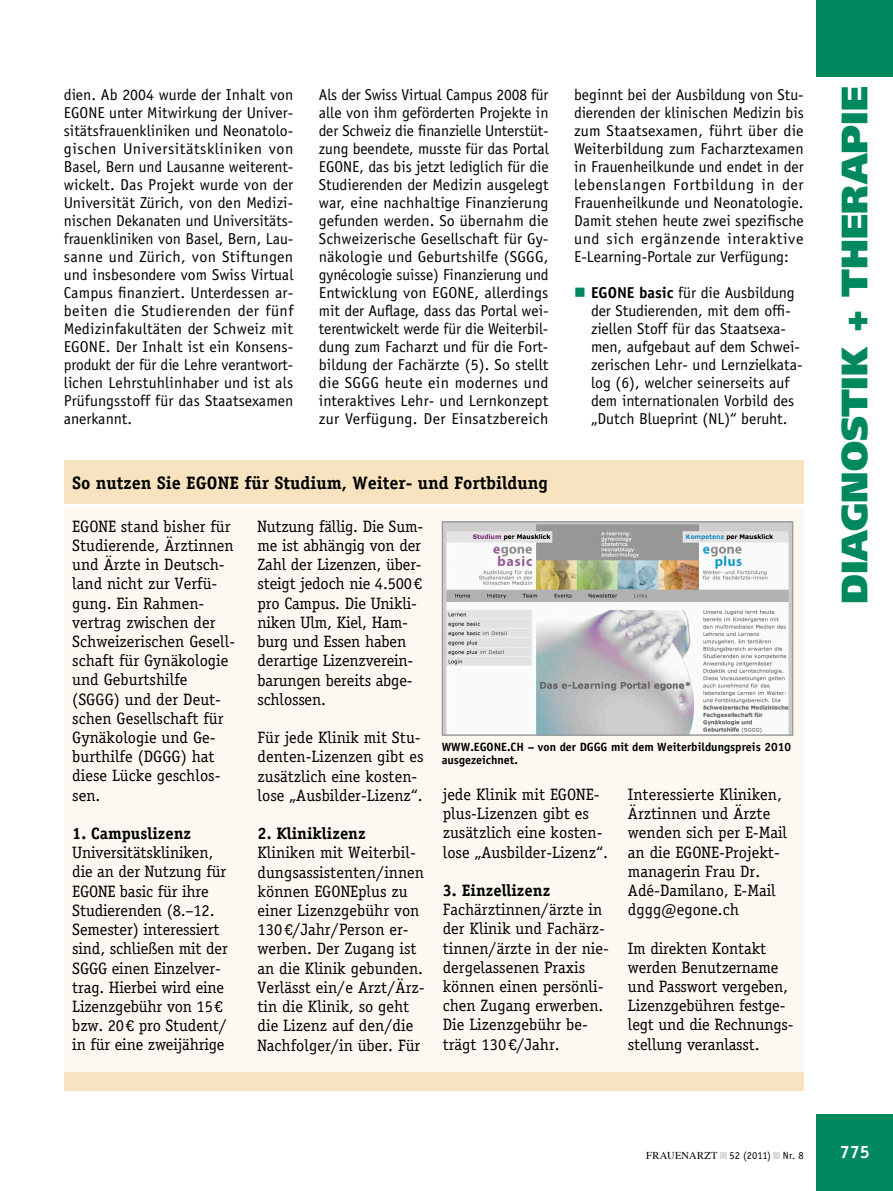
<style>
.page{position:relative;width:893px;height:1191px;background:#fff}
.page>*{position:absolute;margin:0;border:0;box-sizing:border-box;transform-origin:0 0}
.t1{font:900 36.75px "Frutiger LT Std";color:#00885f}
.t2{font:700 18px "Officina Serif Std";color:#000}
.t3{font:700 18px "Officina Sans Std";color:#fff}
.t4{font:16.5px/19.2px "Officina Serif Std";color:#000}
.t5{font:700 16.5px "Officina Serif Std";color:#000}
.t6{font:15.75px/18px "Officina Sans Std";color:#000;text-align:justify}
.t7{font:700 12px/13.5px "Officina Sans Std";color:#000}
.t8{font:10.5px "Officina Sans Std";letter-spacing:.005em;color:#000}
.s1{font-weight:700}
.s2{font-family:"Times"}
</style>
<div class="page">
<div style="left:816px;top:1114px;width:77px;height:77px;background:#00885f"></div>
<div style="left:816px;top:0;width:77px;height:77px;background:#00885f"></div>
<div style="left:64px;top:507px;width:740px;height:565px;background:#fdf9f2"></div>
<div style="left:64px;top:460px;width:740px;height:44px;background:#f7e3bf"></div>
<div style="left:64px;top:1072px;width:740px;height:18px;background:#f7e3bf"></div>
<img style="left:445px;top:524px;width:345px;height:209px">
<div style="left:442px;top:521px;width:351px;height:215px;border:2px solid #9c9d9f"></div>
<svg style="left:720px;top:1152px;width:6px;height:6px"></svg>
<svg style="left:774px;top:1152px;width:6px;height:6px"></svg>
<p class="t6" style="left:64px;top:86px;width:231px">dien. Ab 2004 wurde der Inhalt von<br>EGONE</p>
<p class="t6" style="left:64px;top:104px;width:231px;text-indent:45px">unter Mitwirkung der Univer&shy;sitätsfrauenkliniken und Neonatolo&shy;gischen Universitätskliniken von Basel, Bern und Lausanne weiterent&shy;wickelt. Das Projekt wurde von der Universität Zürich, von den Medizi&shy;nischen Dekanaten und Universitäts&shy;frauenkliniken von Basel, Bern, Lau&shy;sanne und Zürich, von Stiftungen und insbesondere vom Swiss Virtual Campus finanziert. Unterdessen ar&shy;beiten die Studierenden der fünf Medizinfakultäten der Schweiz mit EGONE</p>
<p class="t6" style="left:64px;top:338px;width:231px;text-indent:42px">. Der Inhalt ist ein Konsens&shy;produkt der für die Lehre verantwort&shy;lichen Lehrstuhlinhaber und ist als Prüfungsstoff für das Staatsexamen anerkannt.</p>
<p class="t6" style="left:319px;top:86px;width:231px">Als der Swiss Virtual Campus 2008 für alle von ihm geförderten Projekte in der Schweiz die finanzielle Unterstüt&shy;zung beendete, musste für das Portal EGONE</p>
<p class="t6" style="left:319px;top:158px;width:231px;text-indent:40px">, das bis jetzt lediglich für die Studierenden der Medizin ausgelegt war, eine nachhaltige Finanzierung gefunden werden. So übernahm die Schweizerische Gesellschaft für Gy&shy;näkologie und Geburtshilfe (SGGG</p>
<p class="t6" style="left:319px;top:248px;width:231px;text-indent:225px">, gynécologie suisse) Finanzierung und Entwicklung von EGONE</p>
<p class="t6" style="left:319px;top:284px;width:231px;text-indent:156px">, allerdings mit der Auflage, dass das Portal wei&shy;terentwickelt werde für die Weiterbil&shy;dung zum Facharzt und für die Fort&shy;bildung der Fachärzte (5). So stellt die SGGG</p>
<p class="t6" style="left:319px;top:374px;width:231px;text-indent:66px">heute ein modernes und interaktives Lehr- und Lernkonzept zur Verfügung. Der Einsatzbereich</p>
<p class="t2" style="left:72px;top:471px;width:477px">So nutzen Sie EGONE für Studium, Weiter- und Fortbildung</p>
<p class="t6" style="left:574px;top:86px;width:231px">beginnt bei der Ausbildung von Stu&shy;dierenden der klinischen Medizin bis zum Staatsexamen, führt über die Weiterbildung zum Facharztexamen in Frauenheilkunde und endet in der lebenslangen Fortbildung in der Frauenheilkunde und Neonatologie.<br>Damit stehen heute zwei spezifische und sich ergänzende interaktive E-Learning-Portale zur Verfügung:</p>
<p class="t6" style="left:591px;top:284px;width:213px;text-align:left"><span class="s1">EGONE basic</span> für die Ausbildung der Studierenden, mit dem offi&shy;ziellen Stoff für das Staatsexa&shy;men, aufgebaut auf dem Schwei&shy;zerischen Lehr- und Lernzielkata&shy;log (6), welcher seinerseits auf dem internationalen Vorbild des „Dutch B lueprint (NL)“ beruht.</p>
<p class="t4" style="left:72px;top:516px;width:164px">EGONE stand bisher für<br>Studierende, Ärztinnen und Ärzte in Deutsch&shy;land nicht zur Verfü&shy;gung. Ein Rahmen&shy;vertrag zwischen der<br>Schweizerischen Gesell&shy;schaft für Gynäkologie und Geburtshilfe (SGGG) und der Deut&shy;schen Gesellschaft für<br>Gynäkologie und Ge&shy;burthilfe (DGGG) hat diese Lücke geschlos&shy;sen.</p>
<p class="t5" style="left:72px;top:823px;width:120px">1. Campuslizenz</p>
<p class="t4" style="left:72px;top:843px;width:157px">Universitätskliniken, die an der Nutzung für<br>EGONE basic für ihre<br>Studierenden (8.–12.<br>Semester) interessiert sind, schließen mit der<br>SGGG einen Einzelver&shy;trag. Hierbei wird eine<br>Lizenzgebühr von 15€ bzw. 20€ pro Student/ in für eine zweijährige</p>
<p class="t4" style="left:257px;top:516px;width:167px">Nutzung fällig. Die Sum&shy;me ist abhängig von der<br>Zahl der Lizenzen, über&shy;steigt jedoch nie 4.500€ pro Campus. Die Unikli&shy;niken Ulm, Kiel, Ham&shy;burg und Essen haben derartige Lizenzverein&shy;barungen bereits abge&shy;schlossen.</p>
<p class="t4" style="left:257px;top:728px;width:167px">Für jede Klinik mit Stu&shy;denten-Lizenzen gibt es zusätzlich eine kosten&shy;lose „Ausbilder-Lizenz“.</p>
<p class="t5" style="left:257px;top:823px;width:110px">2. Kliniklizenz</p>
<p class="t4" style="left:257px;top:843px;width:169px">Kliniken mit Weiterbil&shy;dungsassistenten/innen können EGONEplus zu einer Lizenzgebühr von<br>130 €/Jahr/Person er&shy;werben. Der Zugang ist an die Klinik gebunden.<br>Verlässt ein/e Arzt/Ärz&shy;tin die Klinik, so geht die Lizenz auf den/die<br>Nachfolger/in über. Für</p>
<p class="t7" style="left:442px;top:740px;width:351px">WWW.EGONE.CH – von der DGGG mit dem Weiterbildungspreis 2010 ausgezeichnet.</p>
<p class="t4" style="left:443px;top:784px;width:167px">jede Klinik mit EGONE&shy;plus-Lizenzen gibt es zusätzlich eine kosten&shy;lose „Ausbilder-Lizenz“.</p>
<p class="t5" style="left:443px;top:880px;width:109px">3. Einzellizenz</p>
<p class="t4" style="left:443px;top:900px;width:168px">Fachärztinnen/ärzte in der Klinik und Fachärz&shy;tinnen/ärzte in der nie&shy;dergelassenen Praxis können einen persönli&shy;chen Zugang erwerben.<br>Die Lizenzgebühr be&shy;trägt 130€/Jahr.</p>
<p class="t4" style="left:628px;top:784px;width:161px">Interessierte Kliniken,<br>Ärztinnen und Ärzte wenden sich per E-Mail an die EGONE-Projekt&shy;managerin Frau Dr.<br>Adé-Damilano, E-Mail dggg@egone.ch</p>
<p class="t4" style="left:628px;top:938px;width:167px">Im direkten Kontakt werden Benutzername und Passwort vergeben,<br>Lizenzgebühren festge&shy;legt und die Rechnungs&shy;stellung veranlasst.</p>
<h1 class="t1" style="left:832px;top:604px;width:519px;rotate:-90deg">DIAGNOSTIK + THERAPIE</h1>
<p class="t8" style="left:646px;top:1149px;width:159px"><span class="s2">FRAUENARZT</span> 52 (2011) N r. 8</p>
<p class="t3" style="left:840px;top:1140px;width:32px">775</p>
</div>
